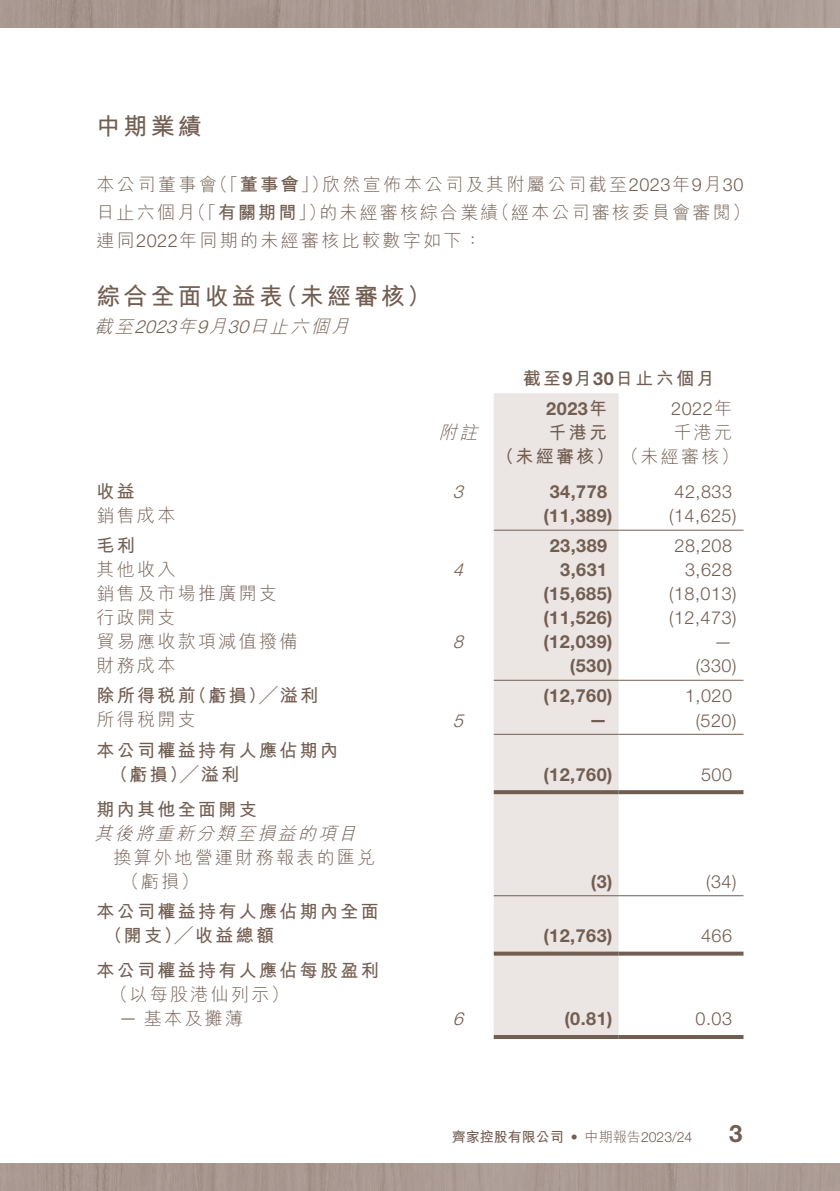
<style>
.page{position:relative;width:840px;height:1191px;background:#fff}
.page>*{position:absolute;margin:0;border:0;box-sizing:border-box;transform-origin:0 0}
.t1{font:700 24px "M Hei HK";letter-spacing:.13em;color:#725d51}
.t2{font:700 24px "Helvetica Neue LT Std";color:#725d51}
.t3{font:300 18px/28px "M Hei HK";letter-spacing:.13em;color:#725d51}
.t4{font:700 18px/24px "M Hei HK";letter-spacing:.13em;color:#725d51}
.t5{font:700 18px "Helvetica Neue LT Std";letter-spacing:.03em;color:#725d51}
.t6{font:300 18px "Helvetica Neue LT Std";letter-spacing:.03em;color:#725d51}
.t7{font:italic 300 18px "M Hei HK";color:#725d51}
.t8{font:italic 300 18px "Helvetica Neue LT Std";color:#725d51}
.t9{font:700 14px "M Hei HK";color:#725d51}
.s1{font-weight:700}
.s2{font-family:"Helvetica Neue LT Std"}
.s3{font-family:"M Hei HK"}
.s4{font-family:"Helvetica Neue LT Std";font-weight:300}
.s5{font-weight:300}
</style>
<div class="page">
<img style="left:0;top:0;width:839px;height:1191px">
<div style="left:0;top:28px;width:839px;height:1134px;background:#fff"></div>
<div style="left:493px;top:393px;width:125px;height:642px;background:#ebe5e3"></div>
<hr style="left:493px;top:529px;width:125px;height:1px;background:#725d51">
<hr style="left:618px;top:529px;width:125px;height:1px;background:#725d51">
<hr style="left:493px;top:680px;width:125px;height:1px;background:#725d51">
<hr style="left:618px;top:680px;width:125px;height:1px;background:#725d51">
<hr style="left:493px;top:734px;width:125px;height:1px;background:#725d51">
<hr style="left:618px;top:734px;width:125px;height:1px;background:#725d51">
<svg style="left:493px;top:790px;width:125px;height:4px"></svg>
<svg style="left:618px;top:790px;width:125px;height:4px"></svg>
<hr style="left:493px;top:895px;width:125px;height:1px;background:#725d51">
<hr style="left:618px;top:895px;width:125px;height:1px;background:#725d51">
<svg style="left:493px;top:951px;width:125px;height:4px"></svg>
<svg style="left:618px;top:951px;width:125px;height:4px"></svg>
<hr style="left:493px;top:1035px;width:125px;height:4px;background:#725d51">
<hr style="left:618px;top:1035px;width:125px;height:4px;background:#725d51">
<h1 class="t1" style="left:96px;top:109px;width:107px">中期業績</h1>
<p class="t3" style="left:96px;top:170px;width:654px">本公司董事會（「<span class="s1">董事會</span>」）欣然宣佈本公司及其附屬公司截至<span class="s2">2023</span>年<span class="s2">9</span>月<span class="s2">30</span>日止六個月（「<span class="s1">有關期間</span>」）的未經審核綜合業績（經本公司審核委員會審閱）連同<span class="s2">2022</span>年同期的未經審核比較數字如下：</p>
<h1 class="t1" style="left:96px;top:279px;width:336px">綜合全面收益表（未經審核）</h1>
<p class="t7" style="left:95px;top:317px;width:260px">截至<span class="s2">2023</span>年<span class="s2">9</span>月<span class="s2">30</span>日止六個月</p>
<p class="t4" style="left:522px;top:365px;width:193px">截至<span class="s2">9</span>月<span class="s2">30</span>日止六個月</p>
<p class="t5" style="left:546px;top:397px;width:62px">2023<span class="s3">年</span></p>
<p class="t6" style="left:670px;top:397px;width:62px">2022<span class="s3">年</span></p>
<p class="t7" style="left:438px;top:423px;width:45px">附註</p>
<p class="t4" style="left:548px;top:419px;width:60px">千港元</p>
<p class="t3" style="left:496px;top:420px;width:244px;line-height:24px;text-indent:177px">千港元<span class="s1">（未經審核）</span>（未經審核）</p>
<p class="t4" style="left:96px;top:478px;width:40px">收益</p>
<p class="t8" style="left:452px;top:481px;width:17px">3</p>
<p class="t5" style="left:549px;top:481px;width:59px">34,778</p>
<p class="t6" style="left:674px;top:481px;width:59px">42,833</p>
<p class="t3" style="left:96px;top:501px;width:80px">銷售成本</p>
<p class="t5" style="left:543px;top:505px;width:71px">(11,389)</p>
<p class="t6" style="left:668px;top:505px;width:69px">(14,625)</p>
<p class="t4" style="left:96px;top:532px;width:40px">毛利</p>
<p class="t5" style="left:549px;top:535px;width:59px">23,389</p>
<p class="t6" style="left:674px;top:535px;width:59px">28,208</p>
<p class="t3" style="left:96px;top:555px;width:80px">其他收入</p>
<p class="t8" style="left:452px;top:559px;width:17px">4</p>
<p class="t5" style="left:560px;top:559px;width:49px">3,631</p>
<p class="t6" style="left:684px;top:559px;width:49px">3,628</p>
<p class="t3" style="left:96px;top:579px;width:182px">銷售及市場推廣開支</p>
<p class="t5" style="left:543px;top:583px;width:71px">(15,685)</p>
<p class="t6" style="left:668px;top:583px;width:69px">(18,013)</p>
<p class="t3" style="left:96px;top:603px;width:80px">行政開支</p>
<p class="t5" style="left:543px;top:607px;width:71px">(11,526)</p>
<p class="t6" style="left:668px;top:607px;width:69px">(12,473)</p>
<p class="t3" style="left:96px;top:627px;width:202px">貿易應收款項減值撥備</p>
<p class="t8" style="left:452px;top:631px;width:17px">8</p>
<p class="t5" style="left:543px;top:631px;width:71px">(12,039)</p>
<p class="t6" style="left:713px;top:630px;width:19px">—</p>
<p class="t3" style="left:96px;top:651px;width:80px">財務成本</p>
<p class="t5" style="left:569px;top:655px;width:44px">(530)</p>
<p class="t6" style="left:695px;top:655px;width:42px">(330)</p>
<p class="t4" style="left:96px;top:682px;width:223px">除所得稅前（虧損）╱溢利</p>
<p class="t5" style="left:543px;top:685px;width:71px">(12,760)</p>
<p class="t6" style="left:684px;top:685px;width:49px">1,020</p>
<p class="t3" style="left:96px;top:705px;width:101px">所得稅開支</p>
<p class="t8" style="left:452px;top:709px;width:17px">5</p>
<p class="t5" style="left:589px;top:708px;width:19px">—</p>
<p class="t6" style="left:695px;top:709px;width:42px">(520)</p>
<p class="t4" style="left:110px;top:736px;width:229px;text-indent:-14px">本公司權益持有人應佔期內（虧損）╱溢利</p>
<p class="t5" style="left:543px;top:763px;width:71px">(12,760)</p>
<p class="t6" style="left:700px;top:763px;width:33px">500</p>
<p class="t4" style="left:96px;top:795px;width:162px">期內其他全面開支</p>
<p class="t7" style="left:95px;top:824px;width:268px">其後將重新分類至損益的項目</p>
<p class="t3" style="left:121px;top:845px;width:255px;line-height:24px;text-indent:-8px">換算外地營運財務報表的匯兌（虧損）</p>
<p class="t4" style="left:104px;top:897px;width:275px;text-indent:-8px">本公司權益持有人應佔期內全面（開支）╱收益總額</p>
<p class="t5" style="left:590px;top:870px;width:23px">(3)</p>
<p class="t6" style="left:705px;top:870px;width:32px">(34)</p>
<p class="t5" style="left:543px;top:924px;width:71px">(12,763)</p>
<p class="t6" style="left:700px;top:924px;width:33px">466</p>
<p class="t4" style="left:96px;top:957px;width:283px">本公司權益持有人應佔每股盈利</p>
<p class="t3" style="left:110px;top:980px;width:180px">（以每股港仙列示）</p>
<p class="t3" style="left:119px;top:1004px;width:125px"><span class="s2">—</span> 基本及攤薄</p>
<p class="t8" style="left:452px;top:1008px;width:17px">6</p>
<p class="t5" style="left:564px;top:1007px;width:50px">(0.81)</p>
<p class="t6" style="left:695px;top:1008px;width:38px">0.03</p>
<p class="t9" style="left:451px;top:1127px;width:242px">齊家控股有限公司 <span class="s4">•</span> <span class="s5">中期報告</span><span class="s4">2023/24</span></p>
<h1 class="t2" style="left:729px;top:1118px;width:15px">3</h1>
</div>
